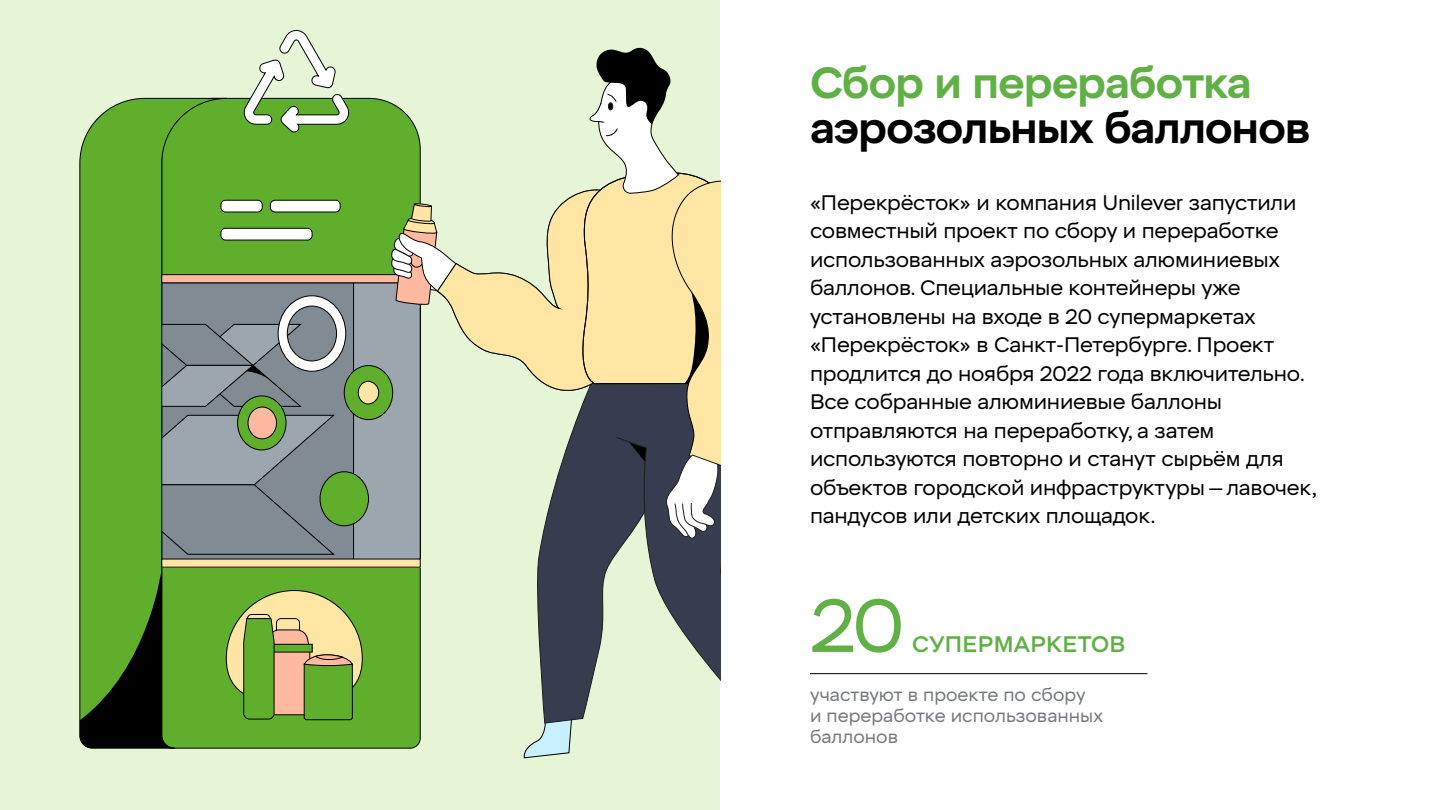
<style>
.page{position:relative;width:1440px;height:810px;background:#fff}
.page>*{position:absolute;margin:0;border:0;box-sizing:border-box;transform-origin:0 0}
.t1{font:75px "X5 Sans";color:#61b046}
.t2{font:700 43.5px "X5 Sans";letter-spacing:-.03em;color:#000}
.t3{font:700 43.5px "X5 Sans";letter-spacing:-.03em;color:#61b046}
.t4{font:500 22.5px "X5 Sans";letter-spacing:.01em;color:#61b046}
.t5{font:21px/28.5px "X5 Sans";letter-spacing:-.01em;color:#000}
.t6{font:18px/21px "X5 Sans";color:#74787d}
</style>
<div class="page">
<hr style="left:810px;top:673px;width:338px;height:1px;background:#000">
<div style="left:0;top:0;width:720px;height:810px;background:#e6f5d6"></div>
<div style="left:228px;top:97px;width:193px;height:652px;background:#5faf2d"></div>
<div style="left:162px;top:283px;width:258px;height:280px;background:#808b93"></div>
<svg style="left:228px;top:414px;width:107px;height:141px"></svg>
<div style="left:354px;top:283px;width:66px;height:280px;background:#9ca6af"></div>
<div style="left:353px;top:282px;width:68px;height:282px;border:1px solid #000"></div>
<svg style="left:228px;top:295px;width:119px;height:113px"></svg>
<div style="left:238px;top:396px;width:48px;height:54px;background:#5faf2d;border-radius:50%"></div>
<div style="left:237px;top:395px;width:50px;height:55px;border:1px solid #000;border-radius:50%"></div>
<div style="left:344px;top:366px;width:49px;height:54px;background:#5faf2d;border-radius:50%"></div>
<div style="left:344px;top:365px;width:49px;height:55px;border:1px solid #000;border-radius:50%"></div>
<svg style="left:357px;top:380px;width:22px;height:25px"></svg>
<div style="left:248px;top:407px;width:28px;height:32px;background:#ffb99f;border-radius:50%"></div>
<div style="left:248px;top:407px;width:29px;height:32px;border:1px solid #000;border-radius:50%"></div>
<div style="left:320px;top:472px;width:48px;height:54px;background:#5faf2d;border-radius:50%"></div>
<div style="left:320px;top:471px;width:49px;height:55px;border:1px solid #000;border-radius:50%"></div>
<svg style="left:79px;top:97px;width:149px;height:652px;background:#68a547"></svg>
<svg style="left:225px;top:590px;width:138px;height:131px;background:#9fb65e"></svg>
<div style="left:162px;top:275px;width:258px;height:8px;background:#ffb99f"></div>
<div style="left:161px;top:274px;width:260px;height:9px;border:1px solid #000"></div>
<div style="left:162px;top:559px;width:258px;height:8px;background:#ffe6a5"></div>
<svg style="left:80px;top:568px;width:94px;height:180px;background:#38681b"></svg>
<svg style="left:391px;top:203px;width:45px;height:103px;background:#c5bb99"></svg>
<svg style="left:436px;top:228px;width:86px;height:134px"></svg>
<svg style="left:522px;top:47px;width:198px;height:712px"></svg>
<svg style="left:241px;top:30px;width:109px;height:104px"></svg>
<div style="left:221px;top:200px;width:41px;height:12px;background:#fff;border-radius:5px"></div>
<div style="left:220px;top:200px;width:43px;height:13px;border:1px solid #000;border-radius:5px"></div>
<div style="left:270px;top:200px;width:70px;height:12px;background:#fff;border-radius:5px"></div>
<div style="left:270px;top:200px;width:71px;height:13px;border:1px solid #000;border-radius:5px"></div>
<div style="left:221px;top:228px;width:91px;height:12px;background:#fff;border-radius:5px"></div>
<div style="left:220px;top:228px;width:93px;height:13px;border:1px solid #000;border-radius:5px"></div>
<h2 class="t3" style="left:810px;top:56px;width:443px">Сбор и переработка</h2>
<h2 class="t2" style="left:810px;top:101px;width:502px">аэрозольных баллонов</h2>
<p class="t5" style="left:810px;top:189px;width:508px">«Перекрёсток» и компания Unilever запустили совместный проект по сбору и переработке использованных аэрозольных алюминиевых баллонов. Специальные контейнеры уже установлены на входе в 20 супермаркетах «Перекрёсток» в Санкт-Петербурге. Проект продлится до ноября 2022 года включительно.<br>Все собранные алюминиевые баллоны отправляются на переработку, а затем используются повторно и станут сырьём для объектов городской инфраструктуры — лавочек, пандусов или детских площадок.</p>
<h1 class="t1" style="left:810px;top:582px;width:95px">20</h1>
<p class="t4" style="left:912px;top:631px;width:215px">СУПЕРМАРКЕТОВ</p>
<p class="t6" style="left:810px;top:684px;width:294px">участвуют в проекте по сбору<br>и переработке использованных баллонов</p>
</div>
